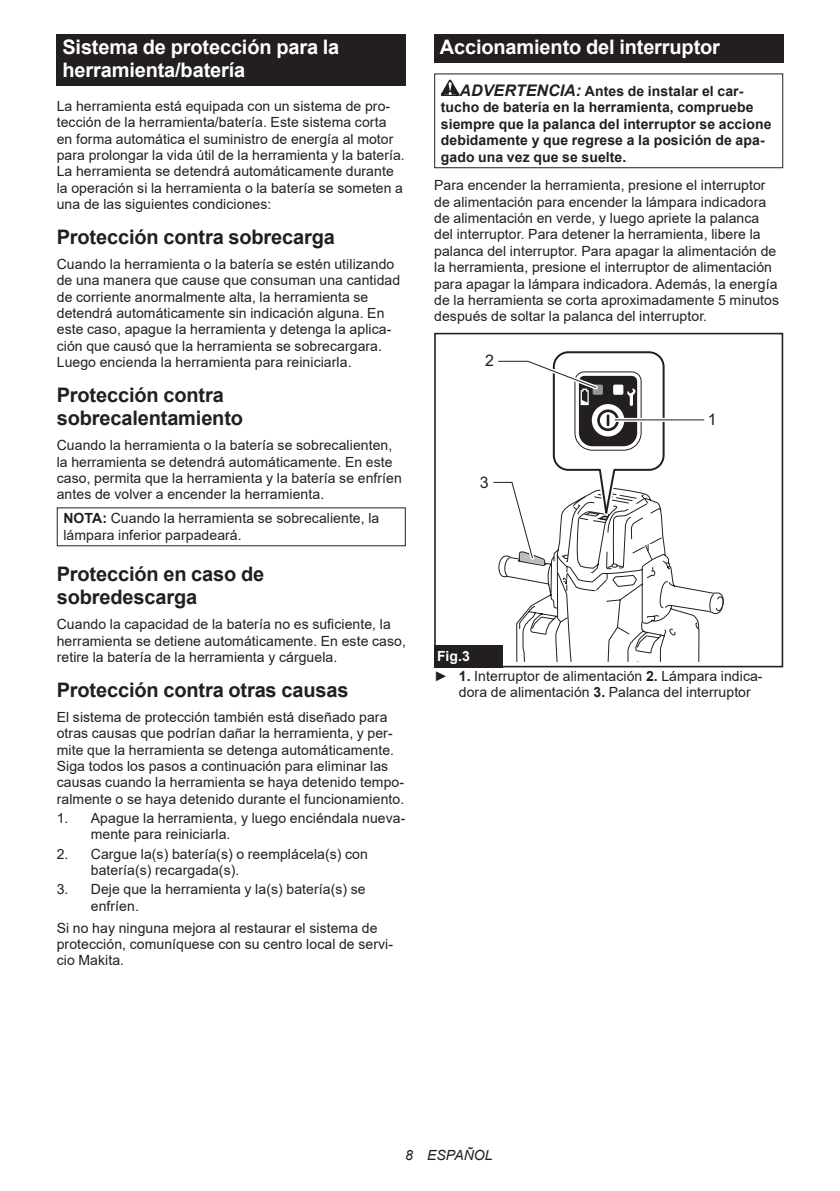
<style>
.page{position:relative;width:840px;height:1191px;background:#fff}
.page>*{position:absolute;margin:0;border:0;box-sizing:border-box;transform-origin:0 0}
.t1{font:700 20px/23.4px "Arial";letter-spacing:-.01em;color:#231f20}
.t2{font:700 20px/23.4px "Arial";letter-spacing:-.01em;color:#fff}
.t3{font:16px "Arial";color:#231f20}
.t4{font:14px/16.4px "Arial";letter-spacing:.005em;color:#231f20}
.t5{font:700 14px/16.4px "Arial";letter-spacing:.005em;color:#231f20}
.t6{font:italic 14px "Arial";letter-spacing:.005em;color:#231f20}
.s1{font-weight:700}
.s2{font-style:italic;font-size:16px}
.s3{font-weight:700;color:#fff}
</style>
<div class="page">
<div style="left:57px;top:34px;width:348px;height:52px;background:#231f20"></div>
<div style="left:434px;top:34px;width:348px;height:29px;background:#231f20"></div>
<svg style="left:440px;top:80px;width:19px;height:16px"></svg>
<div style="left:434px;top:73px;width:348px;height:95px;border:1px solid #231f20"></div>
<div style="left:434px;top:333px;width:348px;height:334px;border:2px solid #231f20"></div>
<svg style="left:493px;top:351px;width:230px;height:311px"></svg>
<div style="left:434px;top:644px;width:68px;height:23px;background:#231f20"></div>
<h1 class="t2" style="left:62px;top:36px;width:278px">Sistema de protección para la herramienta/batería</h1>
<p class="t4" style="left:57px;top:98px;width:349px">La herramienta está equipada con un sistema de pro&shy;tección de la herramienta/batería. Este sistema corta en forma automática el suministro de energía al motor para prolongar la vida útil de la herramienta y la batería.<br>La herramienta se detendrá automáticamente durante la operación si la herramienta o la batería se someten a una de las siguientes condiciones:</p>
<h1 class="t1" style="left:57px;top:225px;width:279px">Protección contra sobrecarga</h1>
<p class="t4" style="left:57px;top:255px;width:345px">Cuando la herramienta o la batería se estén utilizando de una manera que cause que consuman una cantidad de corriente anormalmente alta, la herramienta se detendrá automáticamente sin indicación alguna. En este caso, apague la herramienta y detenga la aplica&shy;ción que causó que la herramienta se sobrecargara.<br>Luego encienda la herramienta para reiniciarla.</p>
<h1 class="t1" style="left:57px;top:383px;width:188px">Protección contra sobrecalentamiento</h1>
<p class="t4" style="left:57px;top:437px;width:346px">Cuando la herramienta o la batería se sobrecalienten, la herramienta se detendrá automáticamente. En este caso, permita que la herramienta y la batería se enfríen antes de volver a encender la herramienta.</p>
<p class="t4" style="left:63px;top:510px;width:317px"><span class="s1">NOTA:</span> Cuando la herramienta se sobrecaliente, la lámpara inferior parpadeará.</p>
<h1 class="t1" style="left:57px;top:562px;width:209px">Protección en caso de sobredescarga</h1>
<p class="t4" style="left:57px;top:616px;width:350px">Cuando la capacidad de la batería no es suficiente, la herramienta se detiene automáticamente. En este caso, retire la batería de la herramienta y cárguela.</p>
<h1 class="t1" style="left:57px;top:678px;width:293px">Protección contra otras causas</h1>
<p class="t4" style="left:57px;top:708px;width:349px">El sistema de protección también está diseñado para otras causas que podrían dañar la herramienta, y per&shy;mite que la herramienta se detenga automáticamente.<br>Siga todos los pasos a continuación para eliminar las causas cuando la herramienta se haya detenido tempo&shy;ralmente o se haya detenido durante el funcionamiento.</p>
<p class="t4" style="left:91px;top:809px;width:316px;text-indent:-34px">1. Apague la herramienta, y luego enciéndala nueva&shy;mente para reiniciarla.</p>
<p class="t4" style="left:91px;top:845px;width:278px;text-indent:-34px">2. Cargue la(s) batería(s) o reemplácela(s) con batería(s) recargada(s).</p>
<p class="t4" style="left:91px;top:881px;width:276px;text-indent:-34px">3. Deje que la herramienta y la(s) batería(s) se enfríen.</p>
<p class="t4" style="left:57px;top:919px;width:337px">Si no hay ninguna mejora al restaurar el sistema de protección, comuníquese con su centro local de servi&shy;cio Makita.</p>
<h1 class="t2" style="left:439px;top:36px;width:281px">Accionamiento del interruptor</h1>
<p class="t5" style="left:440px;top:83px;width:332px;text-indent:19px"><span class="s2">ADVERTENCIA:</span> Antes de instalar el car&shy;tucho de batería en la herramienta, compruebe siempre que la palanca del interruptor se accione debidamente y que regrese a la posición de apa&shy;gado una vez que se suelte.</p>
<p class="t4" style="left:434px;top:177px;width:346px">Para encender la herramienta, presione el interruptor de alimentación para encender la lámpara indicadora de alimentación en verde, y luego apriete la palanca del interruptor. Para detener la herramienta, libere la palanca del interruptor. Para apagar la alimentación de la herramienta, presione el interruptor de alimentación para apagar la lámpara indicadora. Además, la energía de la herramienta se corta aproximadamente 5 minutos después de soltar la palanca del interruptor.</p>
<p class="t3" style="left:485px;top:350px;width:10px">2</p>
<p class="t3" style="left:479px;top:471px;width:10px">3</p>
<p class="t3" style="left:707px;top:408px;width:10px">1</p>
<p class="t4" style="left:434px;top:645px;width:330px;line-height:20.2px"><span class="s3">Fig.3<br></span>► <span class="s1">1.</span> Interruptor de alimentación <span class="s1">2.</span> Lámpara indica-</p>
<p class="t4" style="left:458px;top:684px;width:293px">dora de alimentación <span class="s1">3.</span> Palanca del interruptor</p>
<p class="t6" style="left:405px;top:1146px;width:89px">8 ESPAÑOL</p>
</div>
